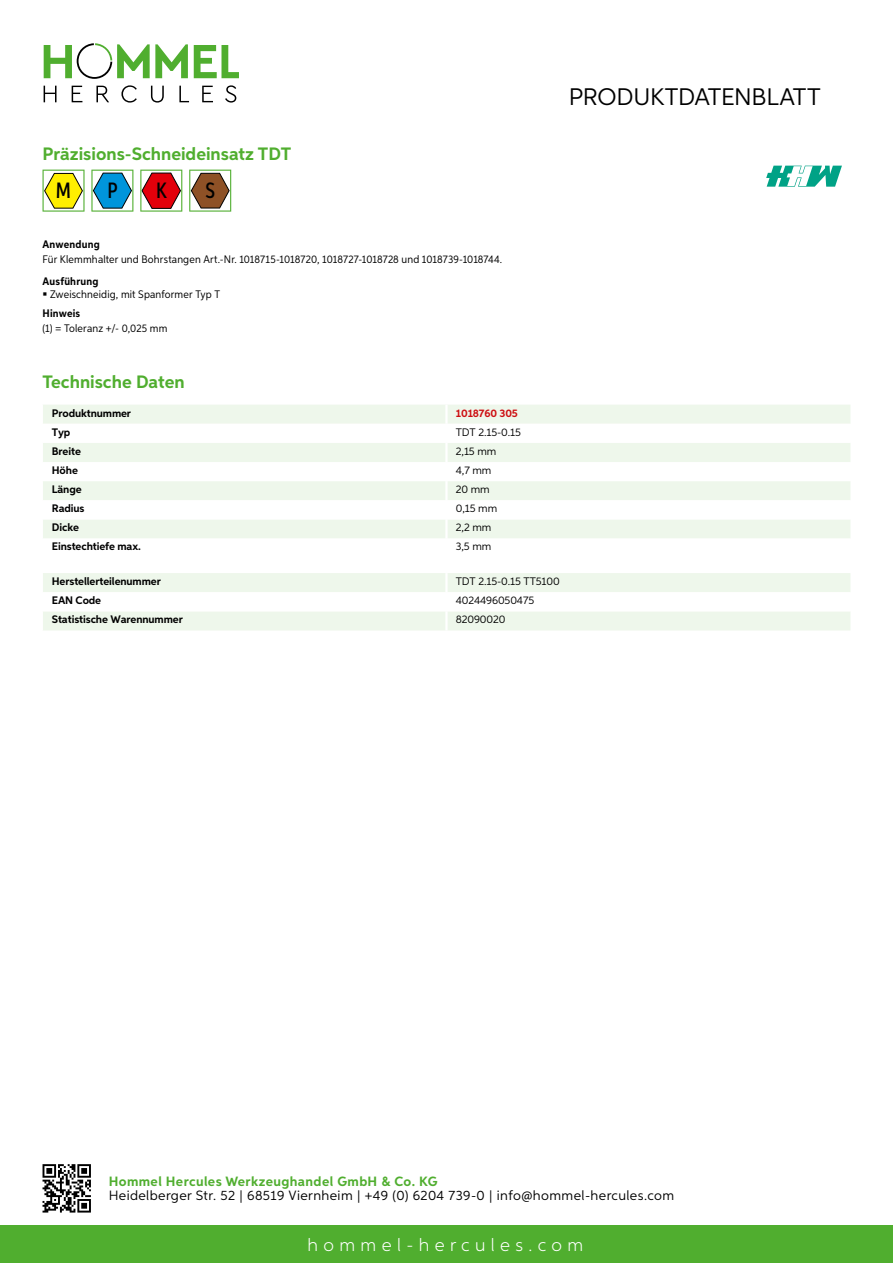
<style>
.page{position:relative;width:893px;height:1263px;background:#fff}
.page>*{position:absolute;margin:0;border:0;box-sizing:border-box;transform-origin:0 0}
.t1{font:24px "Aspira";letter-spacing:-.01em;color:#000}
.t2{font:500 22.2px "Aspira XX Nar";color:#000}
.t3{font:700 18px "Aspira";color:#50ae2f}
.t4{font:300 18px "Aspira";letter-spacing:.3em;color:#fff}
.t5{font:13.5px "Aspira";letter-spacing:.03em;color:#000}
.t6{font:700 13.5px "Aspira";letter-spacing:.03em;color:#50ae2f}
.t7{font:10.95px "Aspira Nar";letter-spacing:.015em;color:#000}
.t8{font:700 10.95px "Aspira";letter-spacing:-.01em;color:#000}
.t9{font:10.95px "Aspira";letter-spacing:-.01em;color:#000}
.t10{font:700 10.95px "Aspira Nar";letter-spacing:.02em;color:#000}
.t11{font:700 10.95px "Aspira";letter-spacing:-.01em;color:#cd1013}
</style>
<div class="page">
<div style="left:0;top:1226px;width:893px;height:37px;background:#50ae2f"></div>
<svg style="left:43px;top:1164px;width:48px;height:48px"></svg>
<svg style="left:194px;top:45px;width:45px;height:33px"></svg>
<svg style="left:44px;top:43px;width:144px;height:36px"></svg>
<svg style="left:44px;top:86px;width:13px;height:16px"></svg>
<svg style="left:72px;top:86px;width:10px;height:16px"></svg>
<svg style="left:96px;top:86px;width:13px;height:16px"></svg>
<svg style="left:121px;top:85px;width:16px;height:18px"></svg>
<svg style="left:151px;top:86px;width:13px;height:17px"></svg>
<svg style="left:179px;top:86px;width:10px;height:16px"></svg>
<svg style="left:202px;top:86px;width:11px;height:16px"></svg>
<svg style="left:225px;top:85px;width:11px;height:18px"></svg>
<div style="left:43px;top:405px;width:807px;height:19px;background:#eef7eb"></div>
<svg style="left:43px;top:443px;width:807px;height:95px;fill:#eef7eb"></svg>
<hr style="left:445px;top:405px;width:3px;height:19px;background:#fff">
<hr style="left:445px;top:443px;width:3px;height:19px;background:#fff">
<hr style="left:445px;top:462px;width:3px;height:19px;background:#fff">
<hr style="left:445px;top:481px;width:3px;height:19px;background:#fff">
<hr style="left:445px;top:500px;width:3px;height:19px;background:#fff">
<hr style="left:445px;top:519px;width:3px;height:20px;background:#fff">
<svg style="left:43px;top:573px;width:807px;height:57px"></svg>
<hr style="left:445px;top:611px;width:3px;height:19px;background:#fff">
<svg style="left:43px;top:170px;width:42px;height:42px"></svg>
<svg style="left:91px;top:170px;width:42px;height:42px"></svg>
<svg style="left:140px;top:170px;width:42px;height:42px"></svg>
<svg style="left:189px;top:170px;width:42px;height:42px"></svg>
<svg style="left:766px;top:166px;width:76px;height:21px"></svg>
<h1 class="t1" style="left:569px;top:82px;width:253px">Produktdatenblatt</h1>
<h3 class="t3" style="left:43px;top:142px;width:250px">Präzisions-Schneideinsatz TDT</h3>
<h2 class="t2" style="left:56px;top:177px;width:17px">M</h2>
<h2 class="t2" style="left:108px;top:177px;width:12px">P</h2>
<h2 class="t2" style="left:156px;top:177px;width:12px">K</h2>
<h2 class="t2" style="left:205px;top:177px;width:11px">S</h2>
<p class="t10" style="left:43px;top:237px;width:59px">Anwendung</p>
<p class="t7" style="left:43px;top:252px;width:461px">Für Klemmhalter und Bohrstangen Art.-Nr. 1018715-1018720, 1018727-1018728 und 1018739-1018744.</p>
<p class="t10" style="left:43px;top:274px;width:58px">Ausführung</p>
<p class="t7" style="left:50px;top:287px;width:171px">Zweischneidig, mit Spanformer Typ T</p>
<p class="t10" style="left:43px;top:306px;width:39px">Hinweis</p>
<p class="t7" style="left:43px;top:322px;width:126px">(1) = Toleranz +/- 0,025 mm</p>
<h3 class="t3" style="left:43px;top:370px;width:144px">Technische Daten</h3>
<p class="t8" style="left:52px;top:406px;width:81px">Produktnummer</p>
<p class="t11" style="left:456px;top:406px;width:64px">1018760 305</p>
<p class="t8" style="left:52px;top:425px;width:20px">Typ</p>
<p class="t9" style="left:456px;top:425px;width:8px">TDT</p>
<p class="t9" style="left:478px;top:425px;width:44px">2.15-0.15</p>
<p class="t8" style="left:52px;top:444px;width:31px">Breite</p>
<p class="t9" style="left:456px;top:444px;width:42px">2,15 mm</p>
<p class="t8" style="left:52px;top:463px;width:28px">Höhe</p>
<p class="t9" style="left:456px;top:463px;width:37px">4,7 mm</p>
<p class="t8" style="left:52px;top:483px;width:31px">Länge</p>
<p class="t9" style="left:456px;top:483px;width:35px">20 mm</p>
<p class="t8" style="left:52px;top:502px;width:34px">Radius</p>
<p class="t9" style="left:456px;top:502px;width:43px">0,15 mm</p>
<p class="t8" style="left:52px;top:521px;width:29px">Dicke</p>
<p class="t9" style="left:456px;top:521px;width:37px">2,2 mm</p>
<p class="t8" style="left:52px;top:540px;width:91px">Einstechtiefe max.</p>
<p class="t9" style="left:456px;top:540px;width:37px">3,5 mm</p>
<p class="t8" style="left:52px;top:574px;width:111px">Herstellerteilenummer</p>
<p class="t9" style="left:456px;top:575px;width:8px">TDT</p>
<p class="t9" style="left:478px;top:575px;width:83px">2.15-0.15 TT5100</p>
<p class="t8" style="left:52px;top:594px;width:51px">EAN Code</p>
<p class="t9" style="left:456px;top:594px;width:80px">4024496050475</p>
<p class="t8" style="left:52px;top:613px;width:132px">Statistische Warennummer</p>
<p class="t9" style="left:456px;top:613px;width:51px">82090020</p>
<p class="t6" style="left:109px;top:1172px;width:330px">Hommel Hercules Werkzeughandel GmbH &amp; Co. KG</p>
<p class="t5" style="left:109px;top:1187px;width:567px">Heidelberger Str. 52 | 68519 Viernheim | +49 (0) 6204 739-0 | info@hommel-hercules.com</p>
<h3 class="t4" style="left:307px;top:1234px;width:277px">hommel-hercules.com</h3>
</div>
